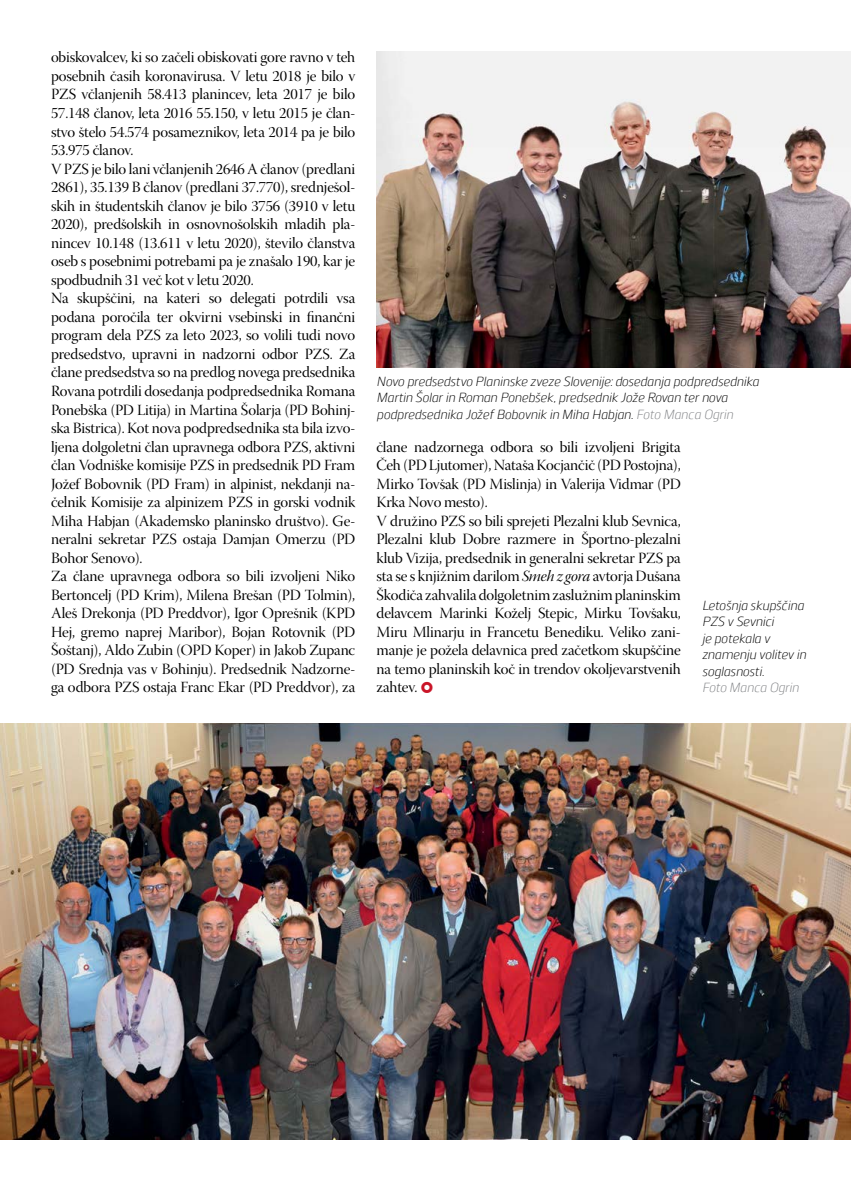
<style>
.page{position:relative;width:851px;height:1191px;background:#fff}
.page>*{position:absolute;margin:0;border:0;box-sizing:border-box;transform-origin:0 0}
.A_body{font:15.45px/18.5px "Warnock Pro Disp";letter-spacing:-.01em;color:#000;text-align:justify}
.A_podnapisi{font:italic 300 13.2px/16.5px "Juhl";color:#000}
.A_podnapisi-2{font:italic 300 13.2px "Juhl";color:#808285}
.s1{color:#808285}
.s2{font-family:"Warnock Pro It Disp"}
.s3{font-family:"Markacija";color:#ca1528}
</style>
<div class="page">
<img style="left:0;top:723px;width:850px;height:417px">
<img style="left:376px;top:51px;width:474px;height:316px">
<p class="A_body" style="left:51px;top:50px;width:306px">obiskovalcev, ki so začeli obiskovati gore ravno v teh posebnih časih koronavirusa. V letu 2018 je bilo v PZS včlanjenih 58.413 planincev, leta 2017 je bilo 57.148 članov, leta 2016 55.150, v letu 2015 je član&shy;stvo štelo 54.574 posameznikov, leta 2014 pa je bilo 53.975 članov.</p>
<p class="A_body" style="left:51px;top:161px;width:306px">V PZS je bilo lani včlanjenih 2646 A članov (predlani 2861), 35.139 B članov (predlani 37.770), srednješol&shy;skih in študentskih članov je bilo 3756 (3910 v letu 2020), predšolskih in osnovnošolskih mladih pla&shy;nincev 10.148 (13.611 v letu 2020), število članstva oseb s posebnimi potrebami pa je znašalo 190, kar je spodbudnih 31 več kot v letu 2020.</p>
<p class="A_body" style="left:51px;top:291px;width:306px">Na skupščini, na kateri so delegati potrdili vsa podana poročila ter okvirni vsebinski in finančni program dela PZS za leto 2023, so volili tudi novo predsedstvo, upravni in nadzorni odbor PZS. Za člane predsedstva so na predlog novega predsednika Rovana potrdili dosedanja podpredsednika Romana Ponebška (PD Litija) in Martina Šolarja (PD Bohinj&shy;ska Bistrica). Kot nova podpredsednika sta bila izvo&shy;ljena dolgoletni član upravnega odbora PZS, aktivni član Vodniške komisije PZS in predsednik PD Fram Jožef Bobovnik (PD Fram) in alpinist, nekdanji na&shy;čelnik Komisije za alpinizem PZS in gorski vodnik Miha Habjan (Akademsko planinsko društvo). Ge&shy;neralni sekretar PZS ostaja Damjan Omerzu (PD Bohor Senovo).</p>
<p class="A_body" style="left:51px;top:569px;width:306px">Za člane upravnega odbora so bili izvoljeni Niko Bertoncelj (PD Krim), Milena Brešan (PD Tolmin), Aleš Drekonja (PD Preddvor), Igor Oprešnik (KPD Hej, gremo naprej Maribor), Bojan Rotovnik (PD Šoštanj), Aldo Zubin (OPD Koper) in Jakob Zupanc (PD Srednja vas v Bohinju). Predsednik Nadzorne&shy;ga odbora PZS ostaja Franc Ekar (PD Preddvor), za</p>
<p class="A_podnapisi" style="left:376px;top:372px;width:384px">Novo predsedstvo Planinske zveze Slovenije: dosedanja podpredsednika<br>Martin Šolar in Roman Ponebšek, predsednik Jože Rovan ter nova podpredsednika Jožef Bobovnik in Miha Habjan. <span class="s1">Foto Manca Ogrin</span></p>
<p class="A_body" style="left:376px;top:439px;width:306px">člane nadzornega odbora so bili izvoljeni Brigita Čeh (PD Ljutomer), Nataša Kocjančič (PD Postojna), Mirko Tovšak (PD Mislinja) in Valerija Vidmar (PD Krka Novo mesto).</p>
<p class="A_body" style="left:376px;top:513px;width:306px">V družino PZS so bili sprejeti Plezalni klub Sevnica, Plezalni klub Dobre razmere in Športno-plezalni klub Vizija, predsednik in generalni sekretar PZS pa sta se s knjižnim darilom <span class="s2">Smeh z gora</span> avtorja Dušana Škodiča zahvalila dolgoletnim zaslužnim planinskim delavcem Marinki Koželj Stepic, Mirku Tovšaku, Miru Mlinarju in Francetu Benediku. Veliko zani&shy;manje je požela delavnica pred začetkom skupščine na temo planinskih koč in trendov okoljevarstvenih zahtev. <span class="s3">m</span></p>
<p class="A_podnapisi" style="left:702px;top:596px;width:105px">Letošnja skupščina<br>PZS v Sevnici<br>je potekala v znamenju volitev in soglasnosti.</p>
<p class="A_podnapisi-2" style="left:702px;top:678px;width:98px">Foto Manca Ogrin</p>
</div>
